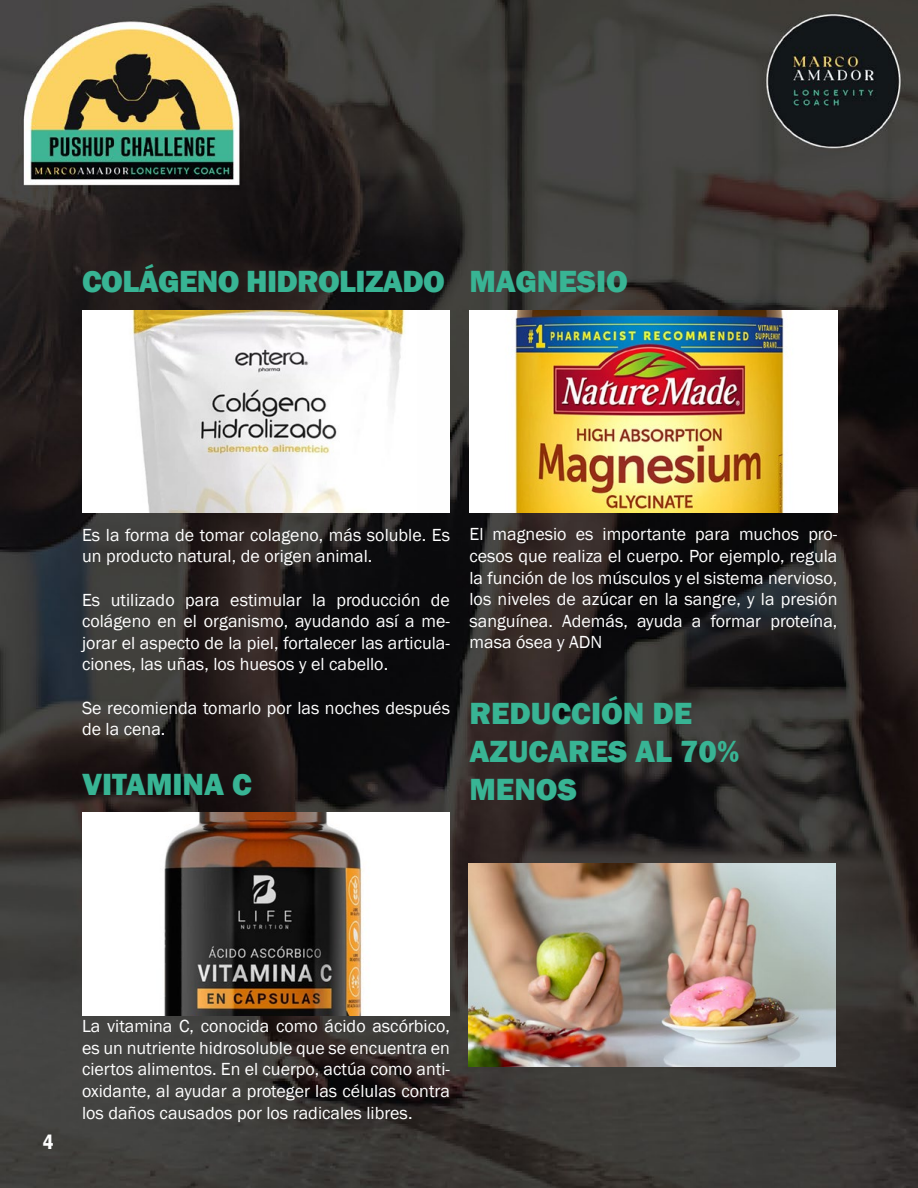
<style>
.page{position:relative;width:918px;height:1188px;background:#fff}
.page>*{position:absolute;margin:0;border:0;box-sizing:border-box;transform-origin:0 0}
.t1{font:800 31.5px/37.8px "Franklin Gothic";color:#38b494}
.t2{font:800 31.5px "Franklin Gothic";letter-spacing:-.02em;color:#38b494}
.t3{font:600 condensed 21px "Franklin Gothic";color:#fff}
.t4{font:18px/21.6px "Franklin Gothic";color:#fff;text-align:justify}
</style>
<div class="page">
<img style="left:0;top:0;width:918px;height:1188px">
<img style="left:82px;top:813px;width:368px;height:202px">
<img style="left:470px;top:310px;width:367px;height:203px">
<img style="left:468px;top:864px;width:368px;height:202px">
<img style="left:82px;top:310px;width:368px;height:203px">
<h1 class="t2" style="left:82px;top:261px;width:364px">COLÁGENO HIDROLIZADO</h1>
<h1 class="t1" style="left:470px;top:263px;width:160px">MAGNESIO</h1>
<p class="t4" style="left:82px;top:524px;width:369px">Es la forma de tomar colageno, más soluble. Es un producto natural, de origen animal.</p>
<p class="t4" style="left:82px;top:589px;width:369px">Es utilizado para estimular la producción de colágeno en el organismo, ayudando así a me&shy;jorar el aspecto de la piel, fortalecer las articula&shy;ciones, las uñas, los huesos y el cabello.</p>
<p class="t4" style="left:82px;top:697px;width:369px">Se recomienda tomarlo por las noches después de la cena.</p>
<h1 class="t1" style="left:82px;top:765px;width:171px">VITAMINA C</h1>
<p class="t4" style="left:470px;top:524px;width:369px">El magnesio es importante para muchos pro&shy;cesos que realiza el cuerpo. Por ejemplo, regula la función de los músculos y el sistema nervioso, los niveles de azúcar en la sangre, y la presión sanguínea. Además, ayuda a formar proteína, masa ósea y ADN</p>
<h1 class="t1" style="left:470px;top:695px;width:271px">REDUCCIÓN DE<br>AZUCARES AL 70%<br>MENOS</h1>
<p class="t3" style="left:43px;top:1128px;width:12px">4</p>
<p class="t4" style="left:82px;top:1016px;width:369px">La vitamina C, conocida como ácido ascórbico, es un nutriente hidrosoluble que se encuentra en ciertos alimentos. En el cuerpo, actúa como anti&shy;oxidante, al ayudar a proteger las células contra los daños causados por los radicales libres.</p>
</div>
